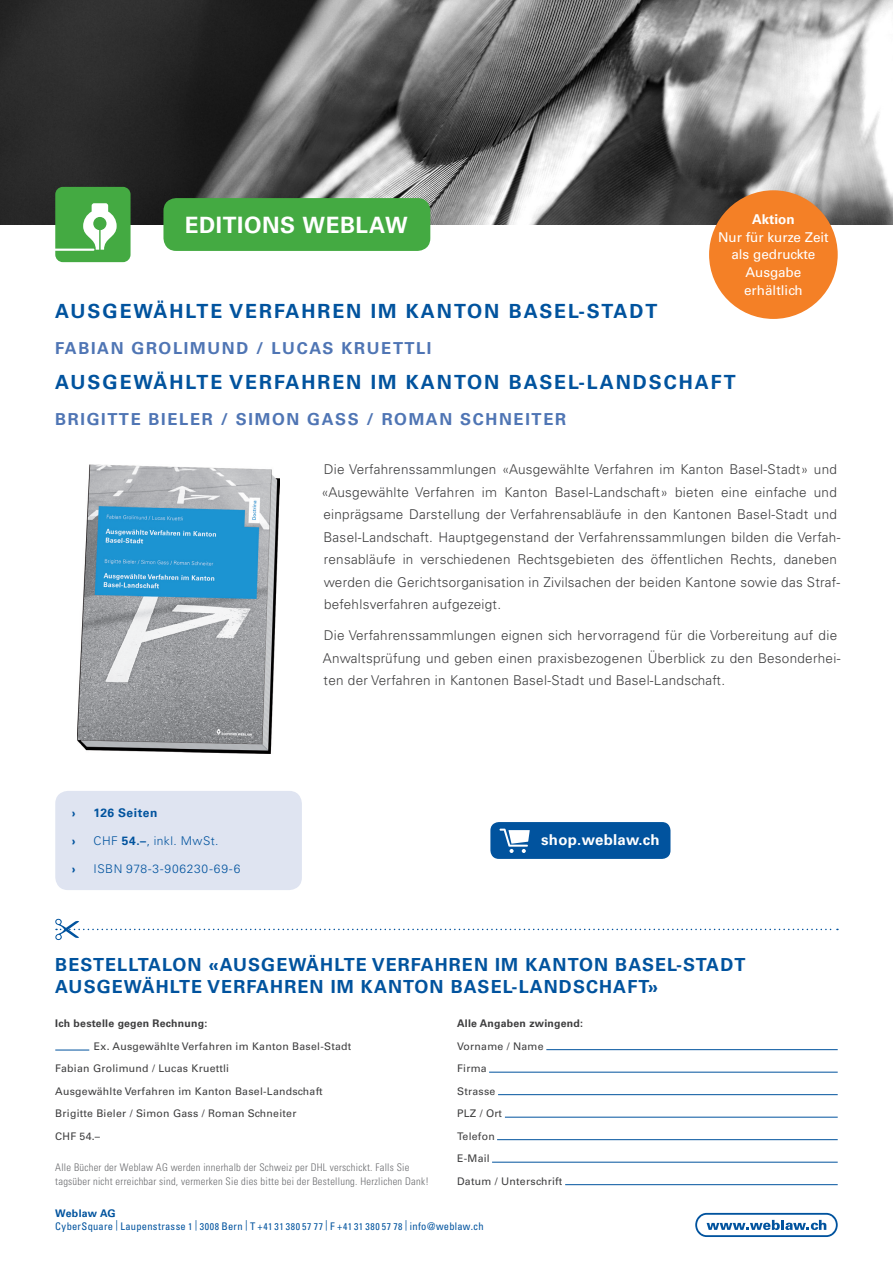
<style>
.page{position:relative;width:893px;height:1263px;background:#fff}
.page>*{position:absolute;margin:0;border:0;box-sizing:border-box;transform-origin:0 0}
.t1{font:700 22.5px "Univers LT Std";letter-spacing:.025em;color:#fff}
.t2{font:700 19.5px "Univers LT Std";letter-spacing:.1em;color:#01539e}
.t3{font:700 18px "Univers LT Std";letter-spacing:.06em;color:#01539e}
.t4{font:700 16.5px "Univers LT Std";letter-spacing:.1em;color:#4f75b4}
.t5{font:700 15px "Univers LT Std";color:#fff}
.t6{font:300 13.5px/22.5px "Univers LT Std";letter-spacing:.02em;color:#3e3e3f}
.t7{font:13.5px/18px "Univers LT Std";color:#fff;text-align:center}
.t8{font:700 13.5px "Univers LT Std";color:#fff}
.t9{font:300 12px "Univers LT Std";letter-spacing:.045em;color:#01539e}
.t10{font:700 12px "Univers LT Std";letter-spacing:.05em;color:#01539e}
.t11{font:10.5px/22.5px "Univers LT Std";letter-spacing:.025em;color:#3e3e3f}
.t12{font:300 condensed 10.5px/13.5px "Univers LT Std";letter-spacing:.025em;color:#6c6d70}
.t13{font:condensed 10.5px/12.6px "Univers LT Std";letter-spacing:.025em;color:#01539e}
.t14{font:700 10.5px "Univers LT Std";letter-spacing:.025em;color:#3e3e3f}
.s1{font-weight:700}
.s2{font-weight:700;font-stretch:normal}
.s3{font-size:9.75px}
</style>
<div class="page">
<svg style="left:695px;top:1213px;width:143px;height:24px"></svg>
<img style="left:0;top:0;width:893px;height:225px">
<div style="left:55px;top:187px;width:76px;height:75px;background:#44aa42;border-radius:8px"></div>
<svg style="left:83px;top:203px;width:34px;height:47px"></svg>
<hr style="left:50px;top:249px;width:44px;height:2px;background:#fff">
<div style="left:163px;top:198px;width:267px;height:53px;background:#44aa42;border-radius:13px"></div>
<hr style="left:55px;top:1050px;width:34px;height:1px;background:#01539e">
<hr style="left:546px;top:1049px;width:292px;height:1px;background:#01539e">
<hr style="left:489px;top:1072px;width:349px;height:1px;background:#01539e">
<hr style="left:498px;top:1094px;width:340px;height:1px;background:#01539e">
<hr style="left:505px;top:1117px;width:333px;height:1px;background:#01539e">
<hr style="left:497px;top:1139px;width:341px;height:1px;background:#01539e">
<hr style="left:565px;top:1184px;width:273px;height:1px;background:#01539e">
<hr style="left:492px;top:1162px;width:346px;height:1px;background:#01539e">
<svg style="left:55px;top:918px;width:783px;height:22px"></svg>
<div style="left:55px;top:791px;width:247px;height:99px;background:#dfe4f1;border-radius:13px"></div>
<img style="left:78px;top:465px;width:202px;height:289px">
<div style="left:709px;top:190px;width:129px;height:129px;background:#f48026;border-radius:50%"></div>
<div style="left:490px;top:822px;width:180px;height:37px;background:#01539e;border-radius:9px"></div>
<svg style="left:499px;top:829px;width:31px;height:24px"></svg>
<h1 class="t1" style="left:185px;top:212px;width:205px">EDITIONS WEBLAW</h1>
<p class="t8" style="left:752px;top:211px;width:44px">AKTION</p>
<p class="t7" style="left:718px;top:228px;width:112px">Nur für kurze Zeit als gedruckte<br>Ausgabe erhältlich</p>
<h2 class="t2" style="left:55px;top:300px;width:65px">AUSGEW</h2>
<h2 class="t2" style="left:154px;top:300px;width:505px">ÄHLTE VERFAHREN IM KANTON BASEL-STADT</h2>
<p class="t4" style="left:55px;top:338px;width:378px">FABIAN GROLIMUND / LUCAS KRUETTLI</p>
<h2 class="t2" style="left:55px;top:371px;width:65px">AUSGEW</h2>
<h2 class="t2" style="left:154px;top:371px;width:583px">ÄHLTE VERFAHREN IM KANTON BASEL-LANDSCHAFT</h2>
<p class="t4" style="left:55px;top:409px;width:512px">BRIGITTE BIELER / SIMON GASS / ROMAN SCHNEITER</p>
<p class="t10" style="left:72px;top:805px;width:5px">›</p>
<p class="t10" style="left:94px;top:805px;width:66px">126 SEITEN</p>
<p class="t10" style="left:72px;top:833px;width:5px">›</p>
<p class="t9" style="left:94px;top:833px;width:127px">CHF <span class="s1">54.–</span>, inkl. MwSt.</p>
<p class="t10" style="left:72px;top:862px;width:5px">›</p>
<p class="t9" style="left:94px;top:861px;width:148px">ISBN 978-3-906230-69-6</p>
<p class="t6" style="left:321px;top:458px;width:520px">Die Verfahrenssammlungen «Ausgewählte Verfahren im Kanton Basel-Stadt» und «Ausgewählte Verfahren im Kanton Basel-Landschaft» bieten eine einfache und einprägsame Darstellung der Verfahrensabläufe in den Kantonen Basel-Stadt und Basel-Landschaft. Hauptgegenstand der Verfahrenssammlungen bilden die Verfah&shy;rensabläufe in verschiedenen Rechtsgebieten des öffentlichen Rechts, daneben werden die Gerichtsorganisation in Zivilsachen der beiden Kantone sowie das Straf&shy;befehlsverfahren aufgezeigt.</p>
<p class="t6" style="left:323px;top:624px;width:519px">Die Verfahrenssammlungen eignen sich hervorragend für die Vorbereitung auf die<br>Anwaltsprüfung und geben einen praxisbezogenen Überblick zu den Besonderhei&shy;ten der Verfahren in Kantonen Basel-Stadt und Basel-Landschaft.</p>
<p class="t5" style="left:541px;top:831px;width:120px">SHOP.WEBLAW.CH</p>
<h3 class="t3" style="left:55px;top:954px;width:222px">BESTELLTALON «AUSGEW</h3>
<h3 class="t3" style="left:306px;top:954px;width:441px">ÄHLTE VERFAHREN IM KANTON BASEL-STADT</h3>
<h3 class="t3" style="left:55px;top:976px;width:58px">AUSGEW</h3>
<h3 class="t3" style="left:142px;top:976px;width:518px">ÄHLTE VERFAHREN IM KANTON BASEL-LANDSCHAFT»</h3>
<p class="t14" style="left:55px;top:1017px;width:154px">ICH BESTELLE GEGEN RECHNUNG:</p>
<p class="t11" style="left:55px;top:1035px;width:298px;text-indent:39px">Ex. Ausgewählte Verfahren im Kanton Basel-Stadt Fabian Grolimund / Lucas Kruettli<br>Ausgewählte Verfahren im Kanton Basel-Landschaft Brigitte Bieler / Simon Gass / Roman Schneiter<br>CHF 54.–</p>
<p class="t12" style="left:55px;top:1161px;width:375px">Alle Bücher der Weblaw AG werden innerhalb der Schweiz per DHL verschickt. Falls Sie tagsüber nicht erreichbar sind, vermerken Sie dies bitte bei der Bestellung. Herzlichen Dank!</p>
<p class="t14" style="left:457px;top:1017px;width:127px">ALLE ANGABEN ZWINGEND:</p>
<p class="t11" style="left:457px;top:1035px;width:107px">Vorname / Name<br>Firma<br>Strasse<br>PLZ / Ort<br>Telefon<br>E-Mail<br>Datum / Unterschrift</p>
<p class="t13" style="left:55px;top:1207px;width:430px"><span class="s2">WEBLAW AG<br></span>CyberSquare | Laupenstrasse <span class="s3">1</span> | <span class="s3">3008</span> Bern | T +<span class="s3">41 31 380 57 77</span> | F +<span class="s3">41 31 380 57 78</span> | info@weblaw.ch</p>
</div>
